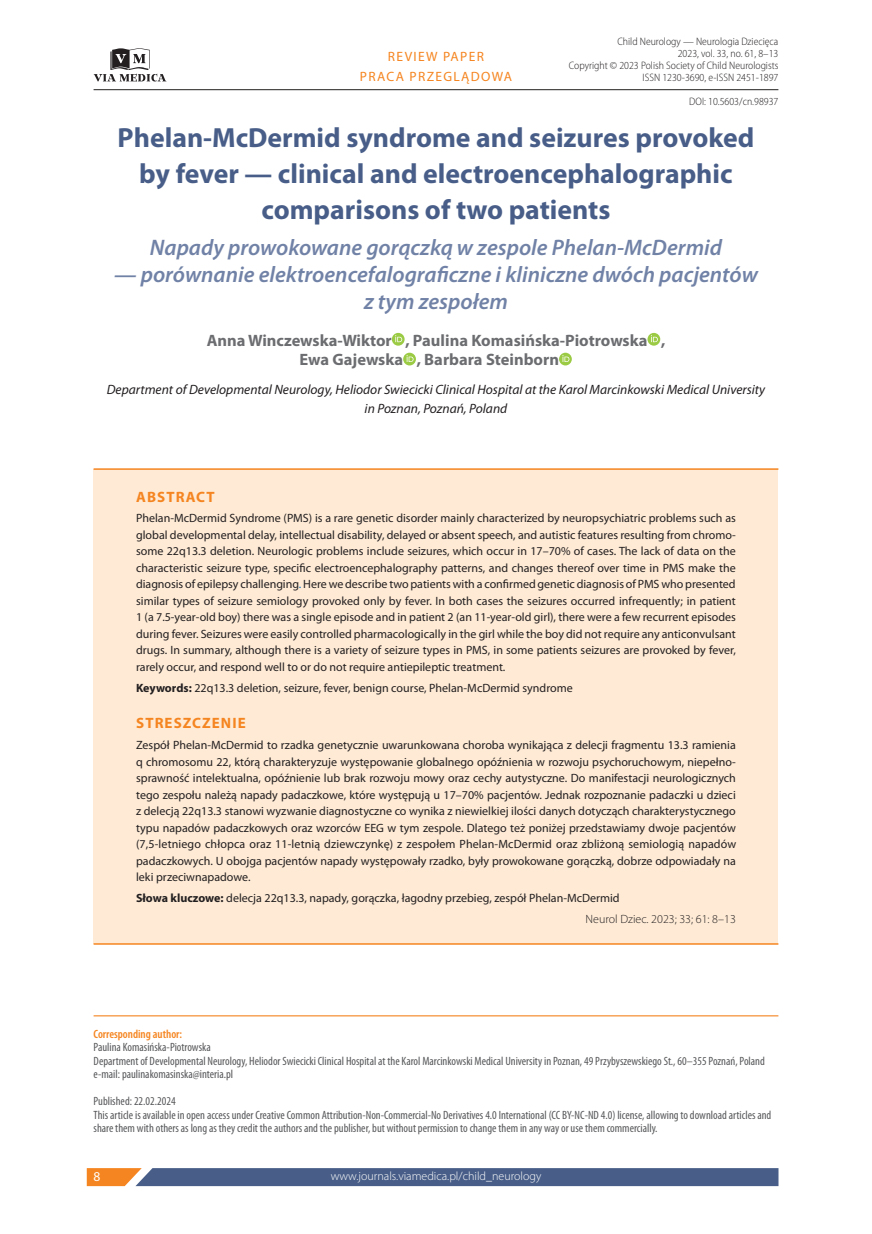
<style>
.page{position:relative;width:872px;height:1234px;background:#fff}
.page>*{position:absolute;margin:0;border:0;box-sizing:border-box;transform-origin:0 0}
._02_Tytul{font:700 27.75px/36px "Myriad Pro";color:#485e88;text-align:center}
._02_Tytul_podrzedny{font:italic 600 22.5px/27px "Myriad Pro";color:#7182a7;text-align:center}
._03_Autor{font:700 16.5px/19.8px "Myriad Pro";color:#6c6d70}
._06_Streszczenie_tyt{font:700 15px "Myriad Pro";letter-spacing:.07em;color:#f58520}
._03_Afiliacje{font:italic 13.5px/19.5px "Myriad Pro";color:#231f20;text-align:center}
.t1{font:13.5px/19.5px "Myriad Pro";letter-spacing:.1em;color:#f58520;text-align:center}
.t2{font:13.5px "Myriad Pro";color:#fff}
._06_Streszczenie_tek{font:12px/16.5px "Myriad Pro";color:#231f20;text-align:justify}
._05_This_article_is{font:condensed 12px/13.5px "Myriad Pro";color:#57585a}
._05_Adres_koresponde{font:condensed 12px/13.5px "Myriad Pro";color:#57585a}
._06_Streszczenie_slo{font:12px "Myriad Pro";color:#231f20}
.t3{font:300 12px "Myriad Pro";color:#fff}
._06_Streszczenie_pod{font:300 12px "Myriad Pro";color:#231f20}
._05_Adres_koresponde-2{font:600 condensed 12px "Myriad Pro";color:#f58520}
._05_Otrzymano{font:condensed 12px "Myriad Pro";color:#57585a}
.t4{font:300 semi-condensed 10.8px/12px "Myriad Pro";color:#231f20;text-align:right}
.s1{color:#0072bc}
.s2{font-weight:700}
</style>
<div class="page">
<svg style="left:94px;top:48px;width:72px;height:34px"></svg>
<hr style="left:94px;top:89px;width:684px;height:1px;background:#231f20">
<svg style="left:87px;top:1168px;width:691px;height:17px;background:#576483"></svg>
<hr style="left:94px;top:1015px;width:684px;height:1px;background:#f58520">
<div style="left:392px;top:333px;width:12px;height:12px;background:#9bcb44;border-radius:50%"></div>
<svg style="left:395px;top:335px;width:7px;height:7px"></svg>
<svg style="left:647px;top:333px;width:13px;height:12px"></svg>
<svg style="left:651px;top:335px;width:7px;height:7px"></svg>
<svg style="left:403px;top:352px;width:13px;height:13px"></svg>
<svg style="left:406px;top:355px;width:7px;height:7px"></svg>
<svg style="left:559px;top:352px;width:13px;height:13px"></svg>
<svg style="left:562px;top:355px;width:7px;height:7px"></svg>
<div style="left:94px;top:469px;width:684px;height:474px;background:#feead5"></div>
<hr style="left:94px;top:468px;width:684px;height:1px;background:#f58520">
<hr style="left:94px;top:943px;width:684px;height:1px;background:#f58520">
<p class="t1" style="left:360px;top:47px;width:154px">REVIEW PAPER<br>PRACA PRZEGLĄDOWA</p>
<p class="t4" style="left:569px;top:36px;width:211px">Child Neurology — Neurologia Dziecięca<br>2023, vol. 33, no. 61, 8–13<br>Copyright © 2023 Polish Society of Child Neurologists ISSN 1230-3690, e-ISSN 2451-1897</p>
<p class="t4" style="left:689px;top:96px;width:91px">DOI: 10.5603/cn.98937</p>
<p class="_02_Tytul" style="left:118px;top:120px;width:638px">Phelan-McDermid syndrome and seizures provoked by fever — clinical and electroencephalographic comparisons of two patients</p>
<p class="_02_Tytul_podrzedny" style="left:150px;top:234px;width:573px">Napady prowokowane gorączką w zespole Phelan-McDermid</p>
<p class="_02_Tytul_podrzedny" style="left:114px;top:261px;width:645px">— porównanie elektroencefalograficzne i kliniczne dwóch pacjentów z tym zespołem</p>
<p class="_03_Autor" style="left:299px;top:330px;width:367px;text-indent:-93px">Anna Winczewska-Wiktor , Paulina Komasińska-Piotrowska ,<br>Ewa Gajewska , Barbara Steinborn</p>
<p class="_03_Afiliacje" style="left:107px;top:379px;width:660px">Department of Developmental Neurology, Heliodor Swiecicki Clinical Hospital at the Karol Marcinkowski Medical University in Poznan, Poznań, Poland</p>
<p class="_06_Streszczenie_tyt" style="left:136px;top:488px;width:80px">ABSTRACT</p>
<p class="_06_Streszczenie_tek" style="left:136px;top:510px;width:601px">Phelan-McDermid Syndrome (PMS) is a rare genetic disorder mainly characterized by neuropsychiatric problems such as global developmental delay, intellectual disability, delayed or absent speech, and autistic features resulting from chromo&shy;some 22q13.3 deletion. Neurologic problems include seizures, which occur in 17–70% of cases. The lack of data on the characteristic seizure type, specific electroencephalography patterns, and changes thereof over time in PMS make the diagnosis of epilepsy challenging<span class="s1">.</span> Here we describe two patients with a confirmed genetic diagnosis of PMS who presented similar types of seizure semiology provoked only by fever. In both cases the seizures occurred infrequently; in patient 1 (a 7.5-year-old boy) there was a single episode and in patient 2 (an 11-year-old girl), there were a few recurrent episodes during fever. Seizures were easily controlled pharmacologically in the girl while the boy did not require any anticonvulsant drugs. In summary, although there is a variety of seizure types in PMS, in some patients seizures are provoked by fever, rarely occur, and respond well to or do not require antiepileptic treatment.</p>
<p class="_06_Streszczenie_slo" style="left:136px;top:680px;width:438px"><span class="s2">Keywords:</span> 22q13.3 deletion, seizure, fever, benign course, Phelan-McDermid syndrome</p>
<p class="_06_Streszczenie_tyt" style="left:136px;top:714px;width:111px">STRESZCZENIE</p>
<p class="_06_Streszczenie_tek" style="left:136px;top:736px;width:601px">Zespół Phelan-McDermid to rzadka genetycznie uwarunkowana choroba wynikająca z delecji fragmentu 13.3 ramienia q chromosomu 22, którą charakteryzuje występowanie globalnego opóźnienia w rozwoju psychoruchowym, niepełno&shy;sprawność intelektualna, opóźnienie lub brak rozwoju mowy oraz cechy autystyczne. Do manifestacji neurologicznych tego zespołu należą napady padaczkowe, które występują u 17–70% pacjentów. Jednak rozpoznanie padaczki u dzieci z delecją 22q13.3 stanowi wyzwanie diagnostyczne co wynika z niewielkiej ilości danych dotycząch charakterystycznego typu napadów padaczkowych oraz wzorców EEG w tym zespole. Dlatego też poniżej przedstawiamy dwoje pacjentów (7,5-letniego chłopca oraz 11-letnią dziewczynkę) z zespołem Phelan-McDermid oraz zbliżoną semiologią napadów padaczkowych. U obojga pacjentów napady występowały rzadko, były prowokowane gorączką, dobrze odpowiadały na leki przeciwnapadowe.</p>
<p class="_06_Streszczenie_slo" style="left:136px;top:890px;width:485px"><span class="s2">Słowa kluczowe:</span> delecja 22q13.3, napady, gorączka, łagodny przebieg, zespół Phelan-McDermid</p>
<p class="_06_Streszczenie_pod" style="left:585px;top:911px;width:152px">Neurol Dziec. 2023; 33; 61: 8–13</p>
<p class="_05_Adres_koresponde-2" style="left:94px;top:1026px;width:90px">Corresponding author:</p>
<p class="_05_Adres_koresponde" style="left:94px;top:1040px;width:673px">Paulina Komasińska-Piotrowska<br>Department of Developmental Neurology, Heliodor Swiecicki Clinical Hospital at the Karol Marcinkowski Medical University in Poznan, 49 Przybyszewskiego St., 60–355 Poznań, Poland e-mail: paulinakomasinska@interia.pl</p>
<p class="_05_Otrzymano" style="left:94px;top:1093px;width:84px">Published: 22.02.2024</p>
<p class="_05_This_article_is" style="left:94px;top:1107px;width:679px">This article is available in open access under Creative Common Attribution-Non-Commercial-No Derivatives 4.0 International (CC BY-NC-ND 4.0) license, allowing to download articles and share them with others as long as they credit the authors and the publisher, but without permission to change them in any way or use them commercially.</p>
<p class="t2" style="left:94px;top:1168px;width:8px">8</p>
<p class="t3" style="left:331px;top:1169px;width:212px">www.journals.viamedica.pl/child_neurology</p>
</div>
